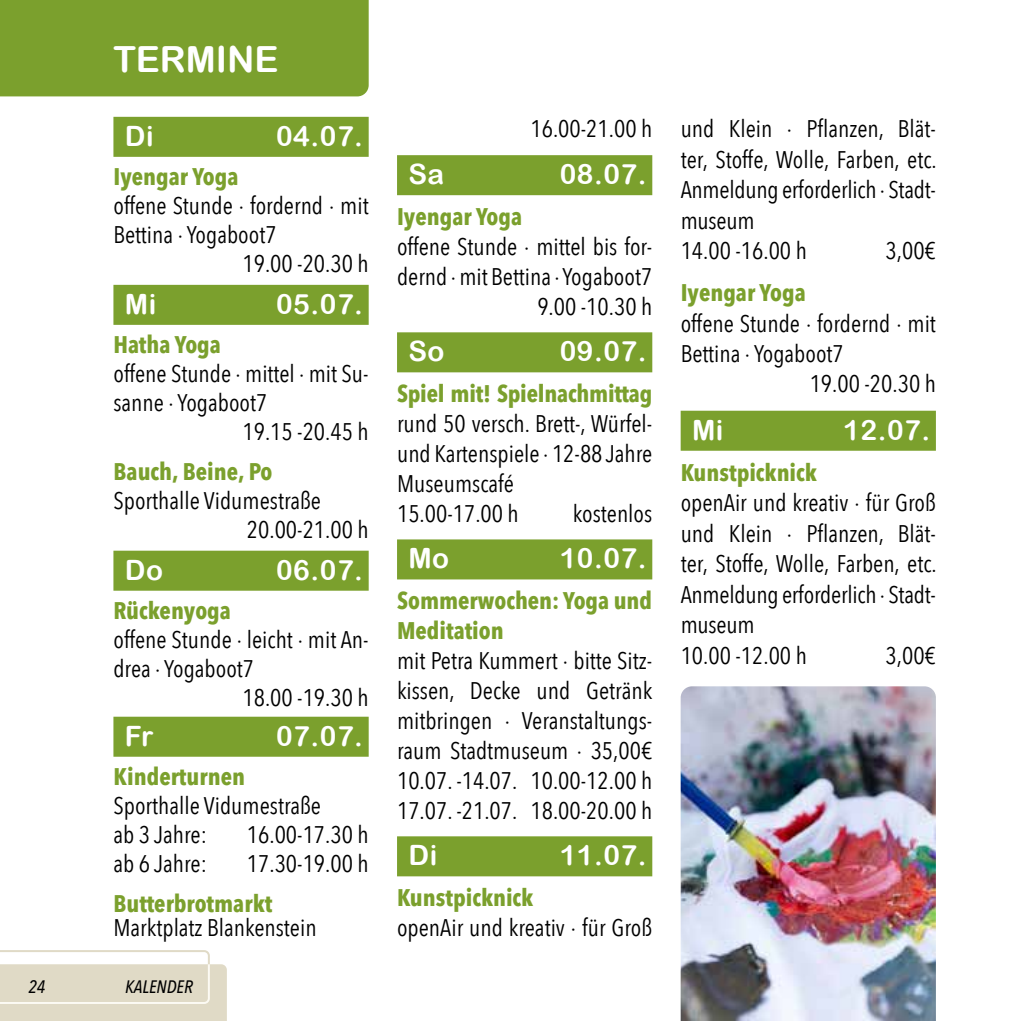
<style>
.page{position:relative;width:1021px;height:1021px;background:#fff}
.page>*{position:absolute;margin:0;border:0;box-sizing:border-box;transform-origin:0 0}
.t1{font:36px "Arial Rounded MT Bold";color:#fff}
.t2{font:28px "Arial Rounded MT Bold";letter-spacing:.02em;color:#fff}
.t3{font:24px/30px "Avenir Next Condensed";color:#000}
.t4{font:700 24px/30px "Avenir Next Condensed";color:#7ba02d}
.t5{font:italic 500 18px "Avenir Next Condensed";color:#000}
</style>
<div class="page">
<div style="left:113px;top:117px;width:256px;height:40px;background:#7ba02d"></div>
<div style="left:113px;top:285px;width:256px;height:40px;background:#7ba02d"></div>
<div style="left:113px;top:550px;width:256px;height:40px;background:#7ba02d"></div>
<div style="left:113px;top:716px;width:256px;height:40px;background:#7ba02d"></div>
<div style="left:397px;top:155px;width:255px;height:40px;background:#7ba02d"></div>
<div style="left:397px;top:332px;width:255px;height:40px;background:#7ba02d"></div>
<div style="left:397px;top:539px;width:255px;height:40px;background:#7ba02d"></div>
<div style="left:397px;top:836px;width:255px;height:40px;background:#7ba02d"></div>
<div style="left:680px;top:411px;width:255px;height:40px;background:#7ba02d"></div>
<div style="left:0;top:0;width:369px;height:96px;background:#7ba02d"></div>
<img style="left:680px;top:686px;width:255px;height:334px">
<svg style="left:0;top:950px;width:227px;height:70px"></svg>
<h1 class="t1" style="left:113px;top:38px;width:167px">TERMINE</h1>
<p class="t2" style="left:125px;top:119px;width:30px">Di</p>
<p class="t2" style="left:276px;top:119px;width:88px">04.07.</p>
<p class="t4" style="left:113px;top:162px;width:127px">Iyengar Yoga</p>
<p class="t3" style="left:113px;top:190px;width:257px">offene Stunde · fordernd · mit</p>
<p class="t3" style="left:113px;top:218px;width:165px">Bettina · Yogaboot7</p>
<p class="t3" style="left:242px;top:247px;width:128px">19.00 -20.30 h</p>
<p class="t2" style="left:125px;top:287px;width:33px">Mi</p>
<p class="t2" style="left:276px;top:287px;width:88px">05.07.</p>
<p class="t4" style="left:113px;top:330px;width:109px">Hatha Yoga</p>
<p class="t3" style="left:113px;top:357px;width:257px">offene Stunde · mittel · mit Su-</p>
<p class="t3" style="left:113px;top:386px;width:155px">sanne · Yogaboot7</p>
<p class="t3" style="left:242px;top:415px;width:128px">19.15 -20.45 h</p>
<p class="t4" style="left:113px;top:456px;width:160px">Bauch, Beine, Po</p>
<p class="t3" style="left:247px;top:485px;width:123px;line-height:28.8px;text-indent:-133px">Sporthalle Vidumestraße<br>20.00-21.00 h</p>
<p class="t2" style="left:125px;top:553px;width:40px">Do</p>
<p class="t2" style="left:276px;top:553px;width:88px">06.07.</p>
<p class="t4" style="left:113px;top:595px;width:119px">Rückenyoga</p>
<p class="t3" style="left:113px;top:623px;width:257px">offene Stunde · leicht · mit An-</p>
<p class="t3" style="left:113px;top:652px;width:142px">drea · Yogaboot7</p>
<p class="t3" style="left:242px;top:681px;width:128px">18.00 -19.30 h</p>
<p class="t2" style="left:125px;top:719px;width:30px">Fr</p>
<p class="t2" style="left:276px;top:719px;width:88px">07.07.</p>
<p class="t4" style="left:113px;top:761px;width:133px">Kinderturnen</p>
<p class="t3" style="left:113px;top:790px;width:209px;line-height:28.8px">Sporthalle Vidumestraße ab 3 Jahre:</p>
<p class="t3" style="left:247px;top:818px;width:123px">16.00-17.30 h</p>
<p class="t3" style="left:113px;top:847px;width:95px">ab 6 Jahre:</p>
<p class="t3" style="left:247px;top:847px;width:123px">17.30-19.00 h</p>
<p class="t4" style="left:113px;top:888px;width:160px">Butterbrotmarkt</p>
<p class="t3" style="left:113px;top:911px;width:205px">Marktplatz Blankenstein</p>
<p class="t5" style="left:28px;top:975px;width:19px">24</p>
<p class="t5" style="left:125px;top:975px;width:69px">KALENDER</p>
<p class="t3" style="left:530px;top:113px;width:123px">16.00-21.00 h</p>
<p class="t2" style="left:408px;top:158px;width:37px">Sa</p>
<p class="t2" style="left:559px;top:158px;width:88px">08.07.</p>
<p class="t4" style="left:397px;top:201px;width:127px">Iyengar Yoga</p>
<p class="t3" style="left:397px;top:230px;width:257px;text-align:right">offene Stunde · mittel bis for&shy;dernd · mit Bettina · Yogaboot7<br>9.00 -10.30 h</p>
<p class="t2" style="left:408px;top:335px;width:38px">So</p>
<p class="t2" style="left:559px;top:335px;width:88px">09.07.</p>
<p class="t4" style="left:397px;top:378px;width:257px">Spiel mit! Spielnachmittag</p>
<p class="t3" style="left:397px;top:407px;width:257px">rund 50 versch. Brett-, Würfel&shy;und Kartenspiele · 12-88 Jahre<br>Museumscafé<br>15.00-17.00 h</p>
<p class="t3" style="left:573px;top:497px;width:81px">kostenlos</p>
<p class="t2" style="left:408px;top:542px;width:42px">Mo</p>
<p class="t2" style="left:559px;top:542px;width:88px">10.07.</p>
<p class="t4" style="left:397px;top:585px;width:257px">Sommerwochen: Yoga und<br>Meditation</p>
<p class="t3" style="left:397px;top:644px;width:257px;text-align:justify">mit Petra Kummert · bitte Sitz&shy;kissen, Decke und Getränk mitbringen · Veranstaltungs&shy;raum Stadtmuseum · 35,00€ 10.07. -14.07. 10.00-12.00 h 17.07. -21.07. 18.00-20.00 h</p>
<p class="t2" style="left:408px;top:838px;width:30px">Di</p>
<p class="t2" style="left:559px;top:838px;width:88px">11.07.</p>
<p class="t4" style="left:397px;top:882px;width:138px">Kunstpicknick</p>
<p class="t3" style="left:397px;top:911px;width:257px">openAir und kreativ · für Groß</p>
<p class="t3" style="left:680px;top:113px;width:257px">und Klein · Pflanzen, Blät&shy;ter, Stoffe, Wolle, Farben, etc.<br>Anmeldung erforderlich · Stadt&shy;museum<br>14.00 -16.00 h</p>
<p class="t3" style="left:885px;top:235px;width:52px">3,00€</p>
<p class="t4" style="left:680px;top:277px;width:127px">Iyengar Yoga</p>
<p class="t3" style="left:680px;top:307px;width:257px">offene Stunde · fordernd · mit</p>
<p class="t3" style="left:680px;top:337px;width:165px">Bettina · Yogaboot7</p>
<p class="t3" style="left:809px;top:368px;width:128px">19.00 -20.30 h</p>
<p class="t2" style="left:692px;top:413px;width:33px">Mi</p>
<p class="t2" style="left:843px;top:413px;width:88px">12.07.</p>
<p class="t4" style="left:680px;top:457px;width:138px">Kunstpicknick</p>
<p class="t3" style="left:680px;top:486px;width:257px">openAir und kreativ · für Groß und Klein · Pflanzen, Blät&shy;ter, Stoffe, Wolle, Farben, etc.<br>Anmeldung erforderlich · Stadt&shy;museum<br>10.00 -12.00 h</p>
<p class="t3" style="left:885px;top:639px;width:52px">3,00€</p>
</div>
